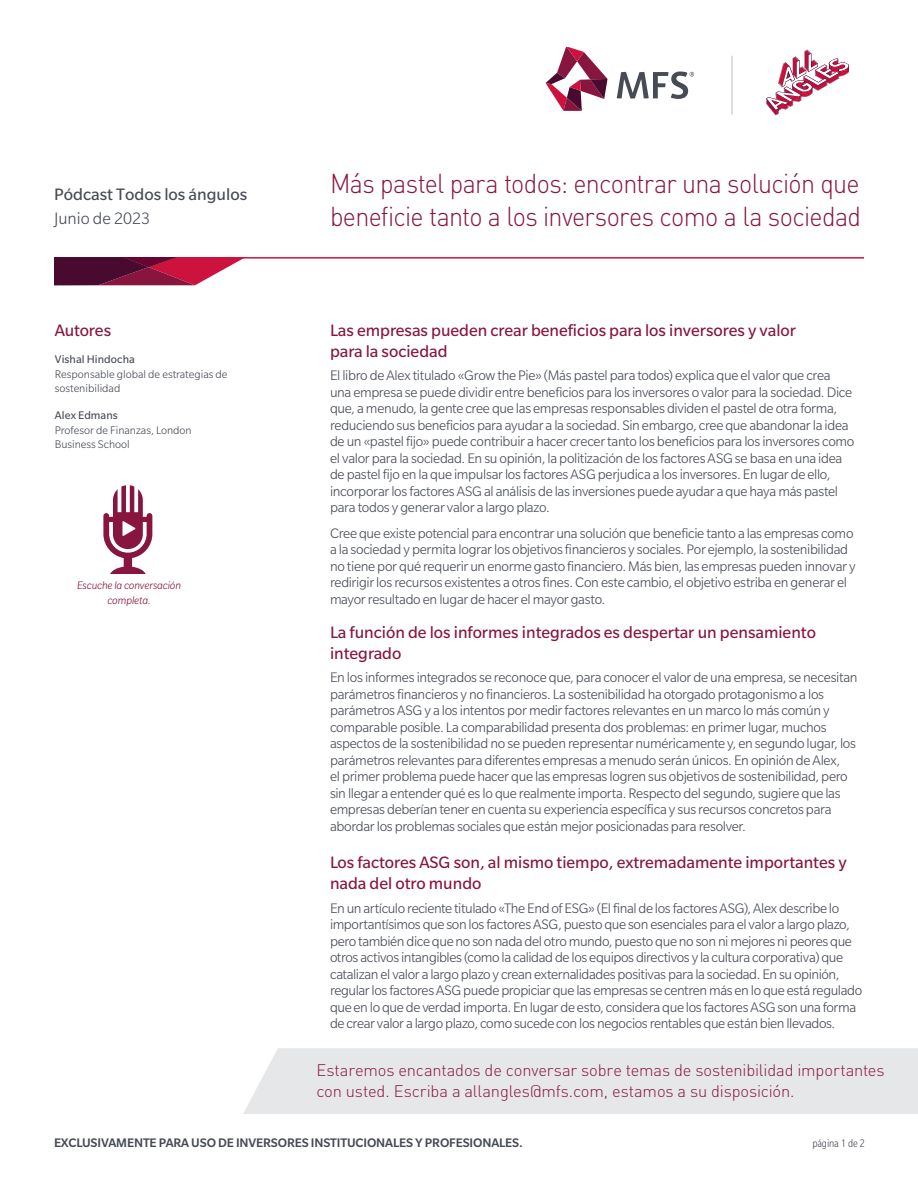
<style>
.page{position:relative;width:918px;height:1188px;background:#fff}
.page>*{position:absolute;margin:0;border:0;box-sizing:border-box;transform-origin:0 0}
.header{font:300 27px/33px "DINOT";letter-spacing:-.025em;color:#88153e;scale:.93 1}
.subhead{font:18px/21px "Slate Std";color:#88153e}
.t1{font:18px "Slate Std";color:#464b54}
.t2{font:300 18px "Slate Std";color:#464b54}
.sidebar_subhead{font:18px "Slate Std";letter-spacing:-.01em;color:#88153e}
.CTA_phone_number{font:300 16.5px/21px "DINOT";letter-spacing:-.01em;color:#88153e}
.body_bullest{font:300 15px/16.5px "Slate Std";letter-spacing:-.02em;color:#464b54}
.t3{font:500 13.5px "Slate Std";letter-spacing:-.01em;color:#464b54}
.author_title{font:300 12px/13.5px "Slate Std";color:#464b54}
.author_name{font:12px "Slate Std";letter-spacing:.005em;color:#464b54}
.t4{font:300 condensed 12px "Slate Std";letter-spacing:-.01em;color:#464b54}
.t5{font:italic 300 11.85px/14.2px "Slate Std";letter-spacing:-.01em;color:#88153e;text-align:center}
</style>
<div class="page">
<hr style="left:54px;top:257px;width:810px;height:2px;background:#cd123d">
<svg style="left:54px;top:257px;width:192px;height:28px"></svg>
<svg style="left:103px;top:485px;width:49px;height:89px"></svg>
<div style="left:243px;top:1048px;width:675px;height:66px;background:#e6e7e9"></div>
<svg style="left:766px;top:50px;width:83px;height:65px"></svg>
<svg style="left:546px;top:48px;width:62px;height:63px"></svg>
<svg style="left:617px;top:72px;width:77px;height:27px"></svg>
<hr style="left:731px;top:56px;width:2px;height:59px;background:#d1d2d4">
<p class="t1" style="left:54px;top:185px;width:195px">Pódcast Todos los ángulos</p>
<p class="t2" style="left:54px;top:209px;width:98px">Junio de 2023</p>
<p class="sidebar_subhead" style="left:55px;top:321px;width:58px">Autores</p>
<p class="author_name" style="left:55px;top:353px;width:82px">Vishal Hindocha</p>
<p class="author_title" style="left:55px;top:368px;width:174px">Responsable global de estrategias de sostenibilidad</p>
<p class="author_name" style="left:55px;top:409px;width:65px">Alex Edmans</p>
<p class="author_title" style="left:55px;top:423px;width:138px">Profesor de Finanzas, London<br>Business School</p>
<p class="t5" style="left:77px;top:578px;width:106px">Escuche la conversación completa.</p>
<p class="header" style="left:330px;top:166px;width:573px">Más pastel para todos: encontrar una solución que beneficie tanto a los inversores como a la sociedad</p>
<p class="subhead" style="left:330px;top:319px;width:468px">Las empresas pueden crear beneficios para los inversores y valor para la sociedad</p>
<p class="body_bullest" style="left:330px;top:367px;width:526px">El libro de Alex titulado «Grow the Pie» (Más pastel para todos) explica que el valor que crea una empresa se puede dividir entre beneficios para los inversores o valor para la sociedad. Dice que, a menudo, la gente cree que las empresas responsables dividen el pastel de otra forma, reduciendo sus beneficios para ayudar a la sociedad. Sin embargo, cree que abandonar la idea de un «pastel fijo» puede contribuir a hacer crecer tanto los beneficios para los inversores como el valor para la sociedad. En su opinión, la politización de los factores ASG se basa en una idea de pastel fijo en la que impulsar los factores ASG perjudica a los inversores. En lugar de ello, incorporar los factores ASG al análisis de las inversiones puede ayudar a que haya más pastel para todos y generar valor a largo plazo.</p>
<p class="body_bullest" style="left:330px;top:524px;width:527px">Cree que existe potencial para encontrar una solución que beneficie tanto a las empresas como a la sociedad y permita lograr los objetivos financieros y sociales. Por ejemplo, la sostenibilidad no tiene por qué requerir un enorme gasto financiero. Más bien, las empresas pueden innovar y redirigir los recursos existentes a otros fines. Con este cambio, el objetivo estriba en generar el mayor resultado en lugar de hacer el mayor gasto.</p>
<p class="subhead" style="left:330px;top:622px;width:488px">La función de los informes integrados es despertar un pensamiento integrado</p>
<p class="body_bullest" style="left:330px;top:669px;width:529px">En los informes integrados se reconoce que, para conocer el valor de una empresa, se necesitan parámetros financieros y no financieros. La sostenibilidad ha otorgado protagonismo a los parámetros ASG y a los intentos por medir factores relevantes en un marco lo más común y comparable posible. La comparabilidad presenta dos problemas: en primer lugar, muchos aspectos de la sostenibilidad no se pueden representar numéricamente y, en segundo lugar, los parámetros relevantes para diferentes empresas a menudo serán únicos. En opinión de Alex,<br>el primer problema puede hacer que las empresas logren sus objetivos de sostenibilidad, pero sin llegar a entender qué es lo que realmente importa. Respecto del segundo, sugiere que las empresas deberían tener en cuenta su experiencia específica y sus recursos concretos para abordar los problemas sociales que están mejor posicionadas para resolver.</p>
<p class="subhead" style="left:330px;top:852px;width:518px">Los factores ASG son, al mismo tiempo, extremadamente importantes y nada del otro mundo</p>
<p class="body_bullest" style="left:330px;top:899px;width:534px">En un artículo reciente titulado «The End of ESG» (El final de los factoresASG), Alex describe lo importantísimos que son los factoresASG, puesto que son esenciales para el valor a largo plazo, pero también dice que no son nada del otro mundo, puesto que no son ni mejores ni peores que otros activos intangibles (como la calidad de los equipos directivos y la cultura corporativa) que catalizan el valor a largo plazo y crean externalidades positivas para la sociedad. En su opinión, regular los factoresASG puede propiciar que las empresas se centren más en lo que está regulado que en lo que de verdad importa. En lugar de esto, considera que los factoresASG son una forma de crear valor a largo plazo, como sucede con los negocios rentables que están bien llevados.</p>
<p class="CTA_phone_number" style="left:316px;top:1059px;width:570px">Estaremos encantados de conversar sobre temas de sostenibilidad importantes con usted. Escriba a allangles@mfs.com, estamos a su disposición.</p>
<p class="t3" style="left:54px;top:1135px;width:470px">EXCLUSIVAMENTE PARA USO DE INVERSORES INSTITUCIONALES Y PROFESIONALES.</p>
<p class="t4" style="left:812px;top:1137px;width:54px">página 1 de 2</p>
</div>
